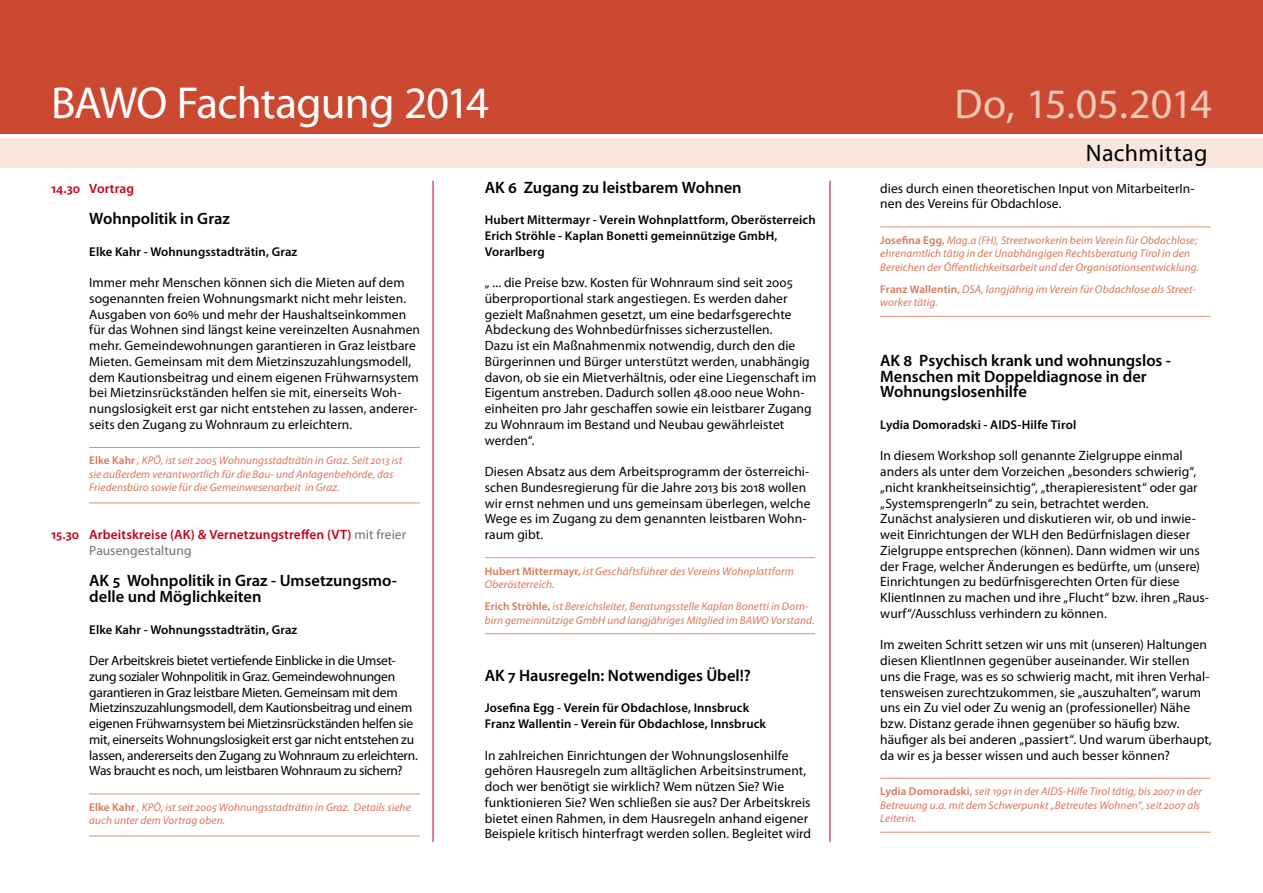
<style>
.page{position:relative;width:1263px;height:893px;background:#fff}
.page>*{position:absolute;margin:0;border:0;box-sizing:border-box;transform-origin:0 0}
.t1{font:45px "Myriad Pro";letter-spacing:-.02em;color:#fff}
.t2{font:42px "Myriad Pro";color:#f0c8b5}
.t3{font:24px "Myriad Pro";letter-spacing:.015em;color:#000}
.t4{font:600 16.5px/15.8px "Myriad Pro";letter-spacing:-.005em;color:#000}
.t5{font:13.5px/15.8px "Myriad Pro";letter-spacing:.005em;color:#000}
.t6{font:13.5px/15.8px "Myriad Pro";letter-spacing:-.02em;color:#000}
.t7{font:600 13.5px/15.8px "Myriad Pro";letter-spacing:.005em;color:#c00418}
.t8{font:600 12.75px/15.8px "Myriad Pro";letter-spacing:.01em;color:#000}
.t9{font:italic 11.25px/13.5px "Myriad Pro";letter-spacing:.01em;color:#d97758}
.s1{font-weight:600;font-style:normal}
.s2{font-weight:400;color:#707172}
</style>
<div class="page">
<div style="left:0;top:138px;width:1263px;height:30px;background:#f9e7de"></div>
<div style="left:0;top:0;width:1263px;height:133px;background:#cc4931"></div>
<hr style="left:433px;top:181px;width:1px;height:661px;background:#c00418">
<hr style="left:829px;top:181px;width:1px;height:661px;background:#c00418">
<hr style="left:89px;top:447px;width:331px;height:1px;background:#e08f71">
<hr style="left:89px;top:503px;width:331px;height:1px;background:#e08f71">
<hr style="left:89px;top:794px;width:331px;height:1px;background:#e08f71">
<hr style="left:89px;top:836px;width:331px;height:1px;background:#e08f71">
<hr style="left:485px;top:557px;width:330px;height:1px;background:#e08f71">
<hr style="left:485px;top:633px;width:330px;height:1px;background:#e08f71">
<hr style="left:880px;top:227px;width:331px;height:1px;background:#e08f71">
<hr style="left:880px;top:316px;width:331px;height:1px;background:#e08f71">
<hr style="left:880px;top:778px;width:331px;height:1px;background:#e08f71">
<hr style="left:880px;top:832px;width:331px;height:1px;background:#e08f71">
<h1 class="t1" style="left:51px;top:75px;width:440px">BAWO Fachtagung 2014</h1>
<p class="t7" style="left:51px;top:180px;width:85px">14.30 Vortrag</p>
<p class="t4" style="left:89px;top:210px;width:142px">Wohnpolitik in Graz</p>
<p class="t8" style="left:89px;top:243px;width:210px">Elke Kahr - Wohnungsstadträtin, Graz</p>
<p class="t5" style="left:89px;top:274px;width:332px">Immer mehr Menschen können sich die Mieten auf dem sogenannten freien Wohnungsmarkt nicht mehr leisten.<br>Ausgaben von 60% und mehr der Haushaltseinkommen für das Wohnen sind längst keine vereinzelten Ausnahmen mehr. Gemeindewohnungen garantieren in Graz leistbare Mieten. Gemeinsam mit dem Mietzinszuzahlungsmodell, dem Kautionsbeitrag und einem eigenen Frühwarnsystem bei Mietzinsrückständen helfen sie mit, einerseits Woh&shy;nungslosigkeit erst gar nicht entstehen zu lassen, anderer&shy;seits den Zugang zu Wohnraum zu erleichtern.</p>
<p class="t9" style="left:89px;top:454px;width:314px"><span class="s1">Elke Kahr</span> , KPÖ, ist seit 2005 Wohnungsstadträtin in Graz. Seit 2013 ist sie außerdem verantwortlich für die Bau- und Anlagenbehörde, das<br>Friedensbüro sowie für die Gemeinwesenarbeit in Graz.</p>
<p class="t7" style="left:89px;top:526px;width:318px;text-indent:-38px">15.30 Arbeitskreise (AK) &amp; Vernetzungstreffen (VT) <span class="s2">mit freier<br>Pausengestaltung</span></p>
<p class="t4" style="left:89px;top:572px;width:309px">AK 5 Wohnpolitik in Graz - Umsetzungsmo&shy;delle und Möglichkeiten</p>
<p class="t8" style="left:89px;top:621px;width:210px">Elke Kahr - Wohnungsstadträtin, Graz</p>
<p class="t6" style="left:89px;top:652px;width:330px">Der Arbeitskreis bietet vertiefende Einblicke in die Umset&shy;zung sozialer Wohnpolitik in Graz. Gemeindewohnungen garantieren in Graz leistbare Mieten. Gemeinsam mit dem Mietzinszuzahlungsmodell, dem Kautionsbeitrag und einem eigenen Frühwarnsystem bei Mietzinsrückständen helfen sie mit, einerseits Wohnungslosigkeit erst gar nicht entstehen zu lassen, andererseits den Zugang zu Wohnraum zu erleichtern.<br>Was braucht es noch, um leistbaren Wohnraum zu sichern?</p>
<p class="t9" style="left:89px;top:800px;width:323px"><span class="s1">Elke Kahr</span> , KPÖ, ist seit 2005 Wohnungsstadträtin in Graz. Details siehe auch unter dem Vortrag oben.</p>
<p class="t4" style="left:485px;top:179px;width:258px">AK 6 Zugang zu leistbarem Wohnen</p>
<p class="t8" style="left:485px;top:212px;width:332px">Hubert Mittermayr - Verein Wohnplattform, Oberösterreich<br>Erich Ströhle - Kaplan Bonetti gemeinnützige GmbH,<br>Vorarlberg</p>
<p class="t5" style="left:485px;top:274px;width:333px">„ ... die Preise bzw. Kosten für Wohnraum sind seit 2005 überproportional stark angestiegen. Es werden daher gezielt Maßnahmen gesetzt, um eine bedarfsgerechte Abdeckung des Wohnbedürfnisses sicherzustellen.<br>Dazu ist ein Maßnahmenmix notwendig, durch den die Bürgerinnen und Bürger unterstützt werden, unabhängig davon, ob sie ein Mietverhältnis, oder eine Liegenschaft im Eigentum anstreben. Dadurch sollen 48.000 neue Wohn&shy;einheiten pro Jahr geschaffen sowie ein leistbarer Zugang zu Wohnraum im Bestand und Neubau gewährleistet werden“.</p>
<p class="t5" style="left:485px;top:463px;width:327px">Diesen Absatz aus dem Arbeitsprogramm der österreichi&shy;schen Bundesregierung für die Jahre 2013 bis 2018 wollen wir ernst nehmen und uns gemeinsam überlegen, welche Wege es im Zugang zu dem genannten leistbaren Wohn&shy;raum gibt.</p>
<p class="t9" style="left:485px;top:564px;width:311px"><span class="s1">Hubert Mittermayr,</span> ist Geschäftsführer des Vereins Wohnplattform<br>Oberösterreich.</p>
<p class="t9" style="left:485px;top:599px;width:331px"><span class="s1">Erich Ströhle,</span> ist Bereichsleiter, Beratungsstelle Kaplan Bonetti in Dorn&shy;birn gemeinnützige GmbH und langjähriges Mitglied im BAWO Vorstand.</p>
<p class="t4" style="left:485px;top:667px;width:267px">AK 7 Hausregeln: Notwendiges Übel!?</p>
<p class="t8" style="left:485px;top:700px;width:283px">Josefina Egg - Verein für Obdachlose, Innsbruck<br>Franz Wallentin - Verein für Obdachlose, Innsbruck</p>
<p class="t5" style="left:485px;top:747px;width:328px">In zahlreichen Einrichtungen der Wohnungslosenhilfe gehören Hausregeln zum alltäglichen Arbeitsinstrument, doch wer benötigt sie wirklich? Wem nützen Sie? Wie funktionieren Sie? Wen schließen sie aus? Der Arbeitskreis bietet einen Rahmen, in dem Hausregeln anhand eigener Beispiele kritisch hinterfragt werden sollen. Begleitet wird</p>
<h2 class="t2" style="left:954px;top:78px;width:259px">Do, 15.05.2014</h2>
<h3 class="t3" style="left:1086px;top:138px;width:123px">Nachmittag</h3>
<p class="t5" style="left:880px;top:180px;width:316px">dies durch einen theoretischen Input von MitarbeiterIn&shy;nen des Vereins für Obdachlose.</p>
<p class="t9" style="left:880px;top:233px;width:321px"><span class="s1">Josefina Egg,</span> Mag.a (FH), Streetworkerin beim Verein für Obdachlose; ehrenamtlich tätig in der Unabhängigen Rechtsberatung Tirol in den<br>Bereichen der Öffentlichkeitsarbeit und der Organisationsentwicklung.</p>
<p class="t9" style="left:880px;top:282px;width:317px"><span class="s1">Franz Wallentin,</span> DSA, langjährig im Verein für Obdachlose als Street&shy;worker tätig.</p>
<p class="t4" style="left:880px;top:352px;width:292px">AK 8 Psychisch krank und wohnungslos -<br>Menschen mit Doppeldiagnose in der<br>Wohnungslosenhilfe</p>
<p class="t8" style="left:880px;top:416px;width:197px">Lydia Domoradski - AIDS-Hilfe Tirol</p>
<p class="t5" style="left:880px;top:448px;width:330px">In diesem Workshop soll genannte Zielgruppe einmal anders als unter dem Vorzeichen „besonders schwierig“, „nicht krankheitseinsichtig“, „therapieresistent“ oder gar „SystemsprengerIn“ zu sein, betrachtet werden.<br>Zunächst analysieren und diskutieren wir, ob und inwie&shy;weit Einrichtungen der WLH den Bedürfnislagen dieser Zielgruppe entsprechen (können). Dann widmen wir uns der Frage, welcher Änderungen es bedürfte, um (unsere)<br>Einrichtungen zu bedürfnisgerechten Orten für diese KlientInnen zu machen und ihre „Flucht“ bzw. ihren „Raus&shy;wurf“/Ausschluss verhindern zu können.</p>
<p class="t5" style="left:880px;top:637px;width:333px">Im zweiten Schritt setzen wir uns mit (unseren) Haltungen diesen KlientInnen gegenüber auseinander. Wir stellen uns die Frage, was es so schwierig macht, mit ihren Verhal&shy;tensweisen zurechtzukommen, sie „auszuhalten“, warum uns ein Zu viel oder Zu wenig an (professioneller) Nähe bzw. Distanz gerade ihnen gegenüber so häufig bzw. häufiger als bei anderen „passiert“. Und warum überhaupt, da wir es ja besser wissen und auch besser können?</p>
<p class="t9" style="left:880px;top:784px;width:323px"><span class="s1">Lydia Domoradski,</span> seit 1991 in der AIDS-Hilfe Tirol tätig, bis 2007 in der<br>Betreuung u.a. mit dem Schwerpunkt „Betreutes Wohnen“, seit 2007 als<br>Leiterin.</p>
</div>
